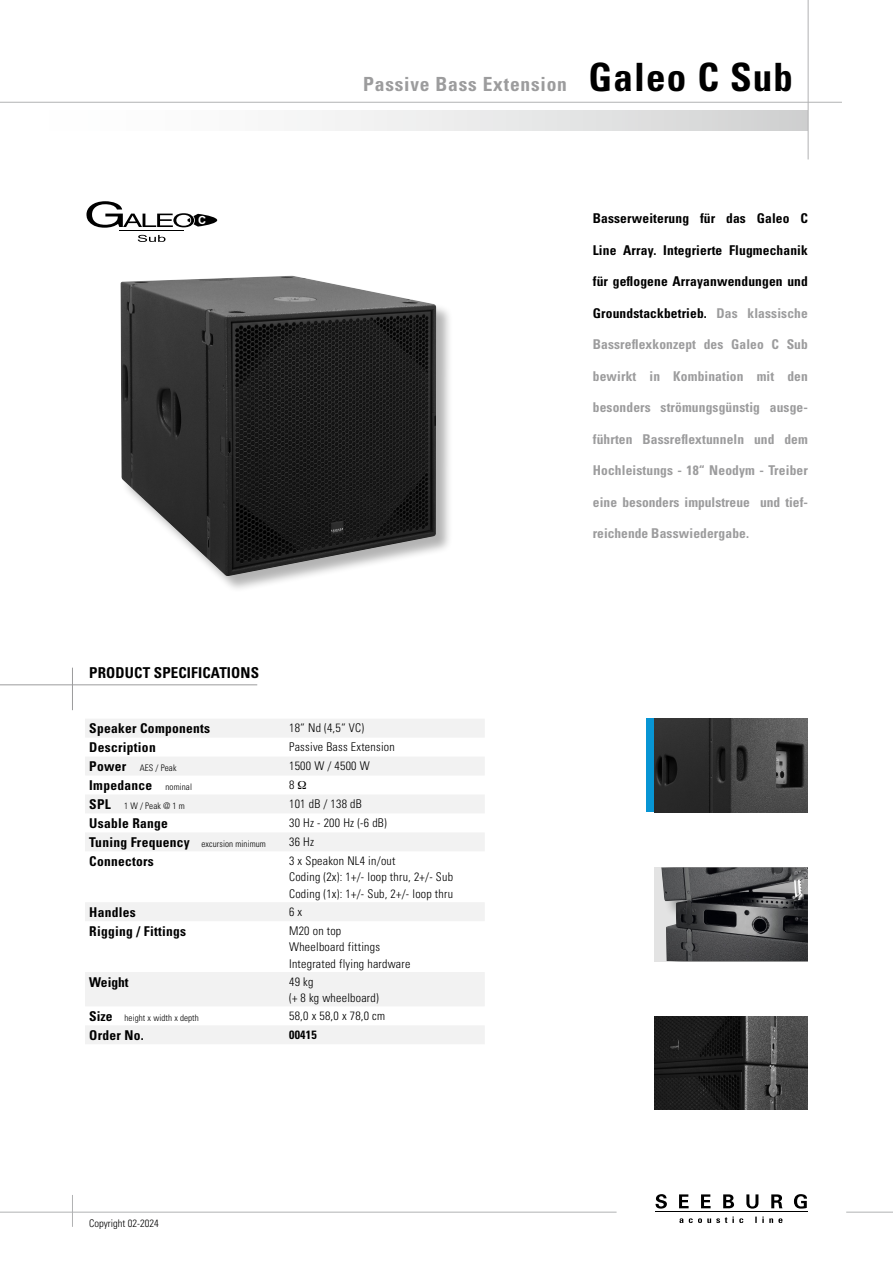
<style>
.page{position:relative;width:893px;height:1263px;background:#fff}
.page>*{position:absolute;margin:0;border:0;box-sizing:border-box;transform-origin:0 0}
.t1{font:700 condensed 39px "Univers";letter-spacing:.03em;color:#000}
.t2{font:700 condensed 19.5px "Univers";letter-spacing:.04em;color:#9c9c9d}
.t3{font:700 condensed 15px "Univers";letter-spacing:.01em;color:#000}
.t4{font:700 condensed 13.5px "Univers";letter-spacing:.01em;color:#000}
.t5{font:700 condensed 13.5px "Univers";letter-spacing:.01em;color:#9c9c9d}
.t6{font:300 condensed 12px/16.5px "Univers";letter-spacing:.02em;color:#000}
.t7{font:700 condensed 12px "Univers";letter-spacing:.02em;color:#000}
.t8{font:700 11.25px "Arial";color:#fff}
.t9{font:300 condensed 10.5px "Univers";color:#000}
.t10{font:300 condensed 9px "Univers";letter-spacing:.01em;color:#000}
.s1{color:#9c9c9d}
.s2{font-weight:700;font-size:13.5px}
.s3{font-weight:300;font-size:9px}
</style>
<div class="page">
<img style="left:655px;top:1016px;width:153px;height:94px">
<hr style="left:0;top:684px;width:257px;height:1px;background:#9c9c9d">
<hr style="left:72px;top:668px;width:1px;height:42px;background:#9c9c9d">
<div style="left:0;top:111px;width:808px;height:19px;background:linear-gradient(to right,#fff,#d4d5d5)"></div>
<hr style="left:0;top:102px;width:842px;height:1px;background:#b1b2b3">
<hr style="left:808px;top:0;width:1px;height:159px;background:#b1b2b3">
<hr style="left:0;top:1212px;width:617px;height:1px;background:#b1b2b3">
<hr style="left:846px;top:1212px;width:47px;height:1px;background:#b1b2b3">
<hr style="left:655px;top:1211px;width:152px;height:1px;background:#000">
<svg style="left:679px;top:1216px;width:103px;height:7px"></svg>
<svg style="left:655px;top:1194px;width:12px;height:14px"></svg>
<svg style="left:679px;top:1194px;width:10px;height:14px"></svg>
<svg style="left:701px;top:1194px;width:10px;height:14px"></svg>
<svg style="left:723px;top:1194px;width:11px;height:14px"></svg>
<svg style="left:746px;top:1194px;width:12px;height:14px"></svg>
<svg style="left:771px;top:1194px;width:11px;height:14px"></svg>
<svg style="left:794px;top:1194px;width:13px;height:14px"></svg>
<hr style="left:72px;top:1195px;width:1px;height:32px;background:#b1b2b3">
<svg style="left:85px;top:719px;width:400px;height:325px"></svg>
<div style="left:646px;top:719px;width:9px;height:93px;background:#0795d4"></div>
<hr style="left:119px;top:231px;width:65px;height:1px;background:#000">
<svg style="left:86px;top:201px;width:131px;height:27px"></svg>
<svg style="left:138px;top:235px;width:28px;height:7px"></svg>
<img style="left:655px;top:719px;width:153px;height:93px">
<div style="left:121px;top:276px;width:332px;height:317px;background:#000;opacity:.3"></div>
<img style="left:121px;top:276px;width:315px;height:300px">
<div style="left:655px;top:867px;width:153px;height:94px;background:#e3e3e3"></div>
<img style="left:661px;top:867px;width:147px;height:94px">
<svg style="left:298px;top:781px;width:8px;height:8px"></svg>
<p class="t8" style="left:198px;top:213px;width:10px">C</p>
<h2 class="t2" style="left:363px;top:72px;width:205px">Passive Bass Extension</h2>
<h1 class="t1" style="left:588px;top:53px;width:206px">Galeo C Sub</h1>
<p class="t4" style="left:593px;top:210px;width:217px">Basserweiterung für das Galeo C</p>
<p class="t4" style="left:593px;top:241px;width:217px">Line Array. Integrierte Flugmechanik</p>
<p class="t4" style="left:593px;top:273px;width:217px">für geflogene Arrayanwendungen und</p>
<p class="t4" style="left:593px;top:304px;width:217px">Groundstackbetrieb. <span class="s1">Das klassische</span></p>
<p class="t5" style="left:593px;top:336px;width:217px">Bassreflexkonzept des Galeo C Sub</p>
<p class="t5" style="left:593px;top:367px;width:217px">bewirkt in Kombination mit den</p>
<p class="t5" style="left:593px;top:399px;width:217px">besonders strömungsgünstig ausge-</p>
<p class="t5" style="left:593px;top:430px;width:217px">führten Bassreflextunneln und dem</p>
<p class="t5" style="left:593px;top:462px;width:217px">Hochleistungs - 18“ Neodym - Treiber</p>
<p class="t5" style="left:593px;top:493px;width:217px">eine besonders impulstreue und tief-</p>
<p class="t5" style="left:593px;top:525px;width:158px">reichende Basswiedergabe.</p>
<p class="t3" style="left:89px;top:663px;width:171px">PRODUCT SPECIFICATIONS</p>
<p class="t4" style="left:89px;top:720px;width:122px">Speaker Components</p>
<p class="t6" style="left:289px;top:720px;width:76px">18“ Nd (4,5“ VC)</p>
<p class="t4" style="left:89px;top:739px;width:68px">Description</p>
<p class="t6" style="left:289px;top:738px;width:107px">Passive Bass Extension</p>
<p class="t10" style="left:89px;top:763px;width:89px"><span class="s2">Power</span> AES / Peak</p>
<p class="t6" style="left:289px;top:757px;width:82px">1500 W / 4500 W</p>
<p class="t4" style="left:89px;top:777px;width:104px">Impedance <span class="s3">nominal</span></p>
<p class="t6" style="left:289px;top:776px;width:7px">8</p>
<p class="t10" style="left:89px;top:801px;width:97px"><span class="s2">SPL</span> 1 W / Peak @ 1 m</p>
<p class="t6" style="left:289px;top:795px;width:74px">101 dB / 138 dB</p>
<p class="t4" style="left:89px;top:815px;width:80px">Usable Range</p>
<p class="t6" style="left:289px;top:814px;width:99px">30 Hz - 200 Hz (-6 dB)</p>
<p class="t10" style="left:89px;top:838px;width:178px"><span class="s2">Tuning Frequency</span> excursion minimum</p>
<p class="t6" style="left:289px;top:833px;width:26px">36 Hz</p>
<p class="t4" style="left:89px;top:853px;width:66px">Connectors</p>
<p class="t6" style="left:289px;top:852px;width:165px">3 x Speakon NL4 in/out<br>Coding (2x): 1+/- loop thru, 2+/- Sub<br>Coding (1x): 1+/- Sub, 2+/- loop thru</p>
<p class="t4" style="left:89px;top:904px;width:48px">Handles</p>
<p class="t6" style="left:289px;top:903px;width:15px">6 x</p>
<p class="t4" style="left:89px;top:923px;width:98px">Rigging / Fittings</p>
<p class="t6" style="left:289px;top:922px;width:123px">M20 on top<br>Wheelboard fittings<br>Integrated flying hardware</p>
<p class="t4" style="left:89px;top:974px;width:41px">Weight</p>
<p class="t6" style="left:289px;top:973px;width:91px">49 kg<br>(+ 8 kg wheelboard)</p>
<p class="t10" style="left:89px;top:1012px;width:111px"><span class="s2">Size</span> height x width x depth</p>
<p class="t6" style="left:289px;top:1007px;width:98px">58,0 x 58,0 x 78,0 cm</p>
<p class="t4" style="left:89px;top:1027px;width:56px">Order No.</p>
<p class="t7" style="left:289px;top:1027px;width:29px">00415</p>
<p class="t9" style="left:89px;top:1216px;width:71px">Copyright 02-2024</p>
</div>
